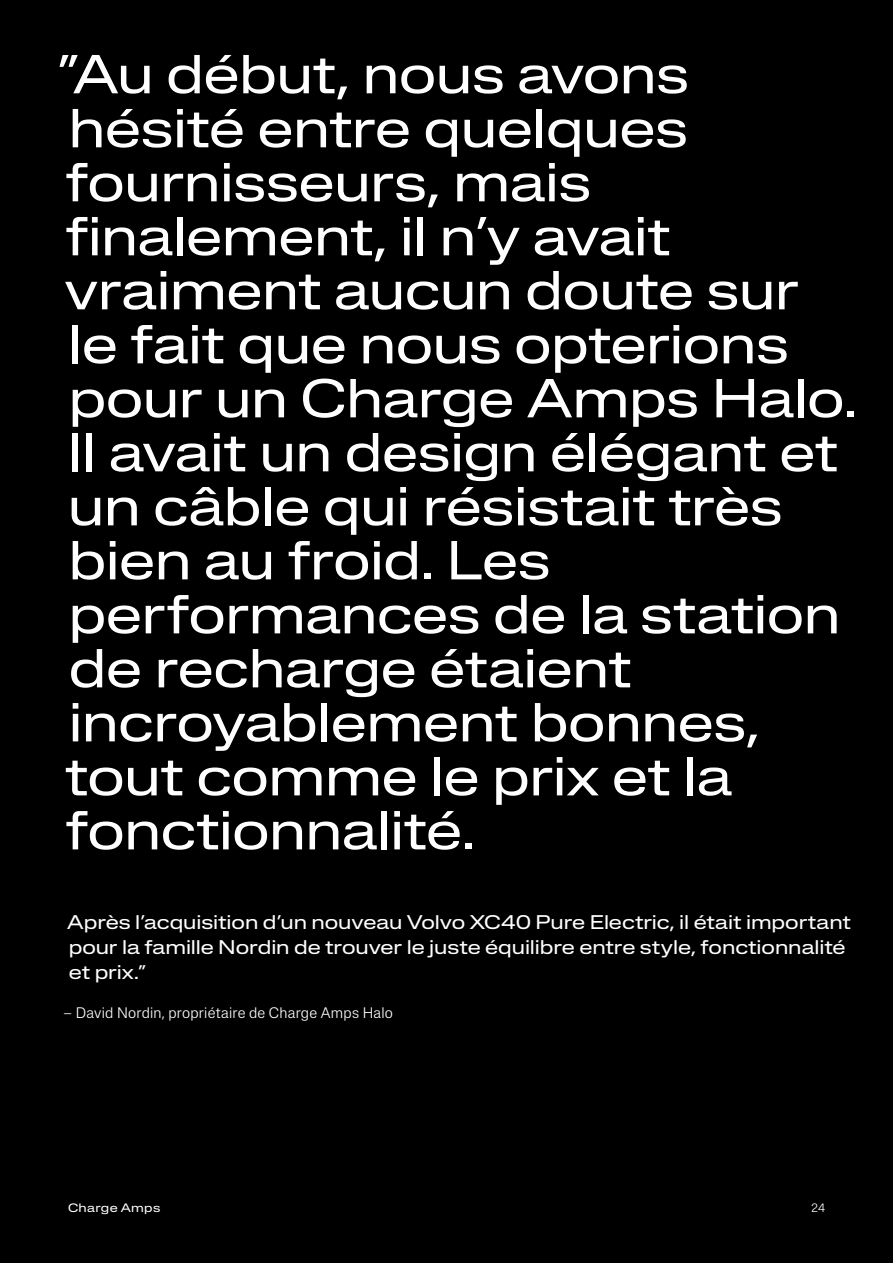
<style>
.page{position:relative;width:893px;height:1263px;background:#000}
.page>*{position:absolute;margin:0;border:0;box-sizing:border-box;transform-origin:0 0}
.Quote_36_36{font:expanded 54px/54px "Lateral";letter-spacing:-.01em;color:#fff}
.Headline_13_17{font:expanded 19.5px/25.3px "Lateral";letter-spacing:-.005em;color:#fff}
.Body_10_13{font:300 15px "Lateral Standard";letter-spacing:.015em;color:#fff}
.t1{font:expanded 12px "Lateral";letter-spacing:.025em;color:#fff}
.t2{font:300 12px "Lateral Standard";color:#fff}
</style>
<div class="page">
<p class="Quote_36_36" style="left:57px;top:47px;width:801px">”Au début, nous avons hésité entre quelques fournisseurs, mais finalement, il n’y avait vraiment aucun doute sur<br>le fait que nous opterions pour un Charge Amps Halo.<br>Il avait un design élégant et un câble qui résistait très bien au froid. Les performances de la station de recharge étaient incroyablement bonnes, tout comme le prix et la fonctionnalité.</p>
<p class="Headline_13_17" style="left:67px;top:909px;width:785px">Après l’acquisition d’un nouveau Volvo XC40 Pure Electric, il était important pour la famille Nordin de trouver le juste équilibre entre style, fonctionnalité et prix.”</p>
<p class="Body_10_13" style="left:64px;top:1005px;width:331px">– David Nordin, propriétaire de Charge Amps Halo</p>
<p class="t1" style="left:68px;top:1201px;width:94px">Charge Amps</p>
<p class="t2" style="left:812px;top:1201px;width:15px">24</p>
</div>
